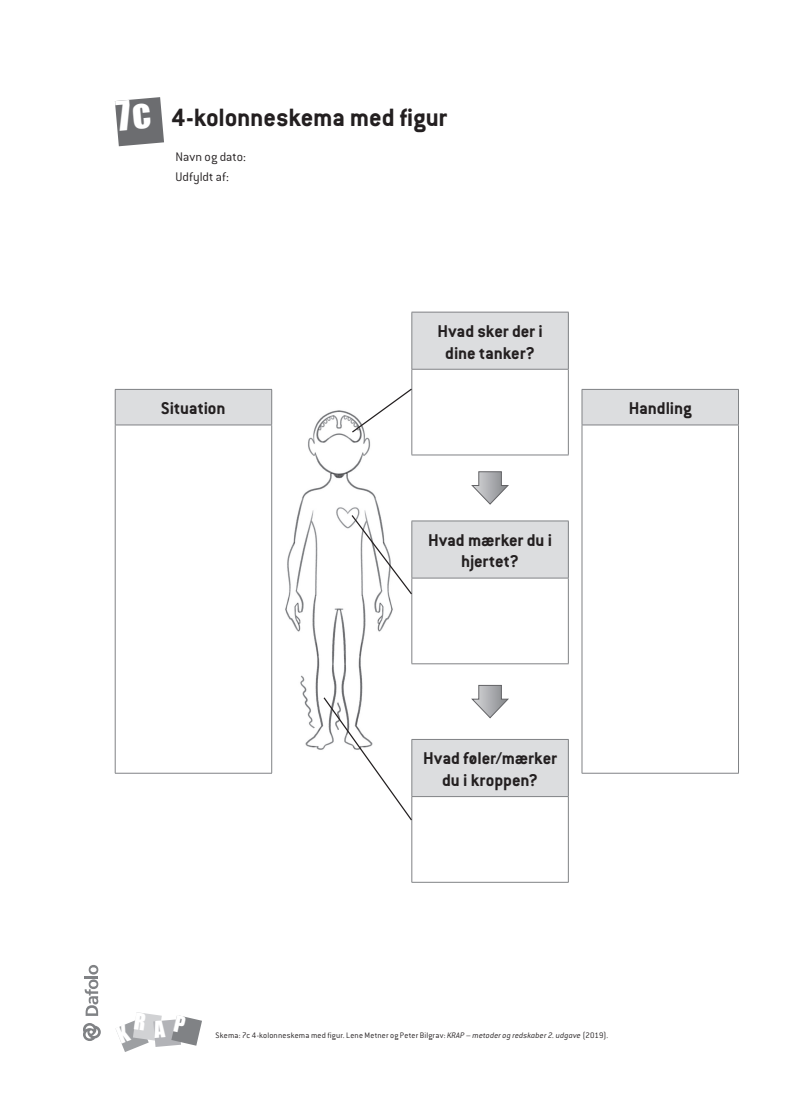
<style>
.page{position:relative;width:797px;height:1105px;background:#fff}
.page>*{position:absolute;margin:0;border:0;box-sizing:border-box;transform-origin:0 0}
.t1{font:700 27.5px "Conduit ITC";letter-spacing:-.005em;color:#231f20}
.t2{font:700 18.75px/21.5px "Conduit ITC";letter-spacing:-.005em;color:#231f20;text-align:center}
.t3{font:300 13.75px/20px "Conduit ITC";letter-spacing:.005em;color:#231f20}
.t4{font:300 8.75px "Conduit ITC Std";letter-spacing:.015em;color:#231f20}
.s1{font-style:italic}
</style>
<div class="page">
<svg style="left:83px;top:1023px;width:18px;height:18px"></svg>
<svg style="left:84px;top:965px;width:14px;height:51px"></svg>
<img style="left:285px;top:410px;width:108px;height:340px">
<div style="left:115px;top:389px;width:157px;height:36px;background:#dcdddf"></div>
<hr style="left:115px;top:389px;width:157px;height:1px;background:#808285">
<hr style="left:115px;top:390px;width:1px;height:35px;background:#808285">
<hr style="left:271px;top:390px;width:1px;height:35px;background:#808285">
<hr style="left:115px;top:425px;width:157px;height:1px;background:#808285">
<hr style="left:115px;top:425px;width:1px;height:348px;background:#808285">
<hr style="left:271px;top:425px;width:1px;height:348px;background:#808285">
<hr style="left:115px;top:773px;width:157px;height:1px;background:#808285">
<div style="left:582px;top:389px;width:156px;height:36px;background:#dcdddf"></div>
<hr style="left:581px;top:389px;width:157px;height:1px;background:#808285">
<hr style="left:581px;top:390px;width:1px;height:35px;background:#808285">
<hr style="left:738px;top:390px;width:1px;height:35px;background:#808285">
<hr style="left:581px;top:425px;width:157px;height:1px;background:#808285">
<hr style="left:581px;top:425px;width:1px;height:348px;background:#808285">
<hr style="left:738px;top:425px;width:1px;height:348px;background:#808285">
<hr style="left:581px;top:773px;width:157px;height:1px;background:#808285">
<div style="left:412px;top:739px;width:156px;height:57px;background:#dcdddf"></div>
<hr style="left:411px;top:739px;width:157px;height:1px;background:#808285">
<hr style="left:568px;top:740px;width:1px;height:56px;background:#808285">
<hr style="left:411px;top:796px;width:157px;height:1px;background:#808285">
<hr style="left:411px;top:797px;width:1px;height:85px;background:#808285">
<hr style="left:568px;top:797px;width:1px;height:85px;background:#808285">
<hr style="left:411px;top:882px;width:157px;height:1px;background:#808285">
<div style="left:412px;top:521px;width:156px;height:57px;background:#dcdddf"></div>
<hr style="left:411px;top:521px;width:157px;height:1px;background:#808285">
<hr style="left:568px;top:521px;width:1px;height:57px;background:#808285">
<hr style="left:411px;top:578px;width:157px;height:1px;background:#808285">
<hr style="left:411px;top:578px;width:1px;height:85px;background:#808285">
<hr style="left:568px;top:578px;width:1px;height:85px;background:#808285">
<hr style="left:411px;top:663px;width:157px;height:1px;background:#808285">
<div style="left:412px;top:312px;width:156px;height:57px;background:#dcdddf"></div>
<hr style="left:411px;top:312px;width:157px;height:1px;background:#808285">
<hr style="left:411px;top:312px;width:1px;height:57px;background:#808285">
<hr style="left:568px;top:312px;width:1px;height:57px;background:#808285">
<hr style="left:411px;top:369px;width:157px;height:1px;background:#808285">
<hr style="left:411px;top:370px;width:1px;height:85px;background:#808285">
<hr style="left:568px;top:370px;width:1px;height:85px;background:#808285">
<hr style="left:411px;top:455px;width:157px;height:1px;background:#808285">
<svg style="left:350px;top:387px;width:63px;height:47px"></svg>
<svg style="left:350px;top:514px;width:63px;height:82px"></svg>
<svg style="left:322px;top:696px;width:91px;height:126px"></svg>
<svg style="left:471px;top:685px;width:37px;height:33px"></svg>
<svg style="left:471px;top:471px;width:37px;height:34px"></svg>
<svg style="left:115px;top:1012px;width:87px;height:40px"></svg>
<svg style="left:115px;top:97px;width:49px;height:49px;background:#808184"></svg>
<h1 class="t1" style="left:172px;top:101px;width:277px">4-kolonneskema med figur</h1>
<h3 class="t3" style="left:175px;top:147px;width:72px">Navn og dato:<br>Udfyldt af:</h3>
<h2 class="t2" style="left:437px;top:320px;width:107px">Hvad sker der i dine tanker?</h2>
<h2 class="t2" style="left:161px;top:397px;width:66px">Situation</h2>
<h2 class="t2" style="left:629px;top:397px;width:64px">Handling</h2>
<h2 class="t2" style="left:428px;top:529px;width:126px">Hvad mærker du i hjertet?</h2>
<h2 class="t2" style="left:423px;top:747px;width:135px">Hvad føler/mærker du i kroppen?</h2>
<p class="t4" style="left:216px;top:1030px;width:394px">Skema: 7c 4-kolonneskema med figur. Lene Metner og Peter Bilgrav: <span class="s1">KRAP – metoder og redskaber 2. udgave</span> (2019).</p>
</div>
